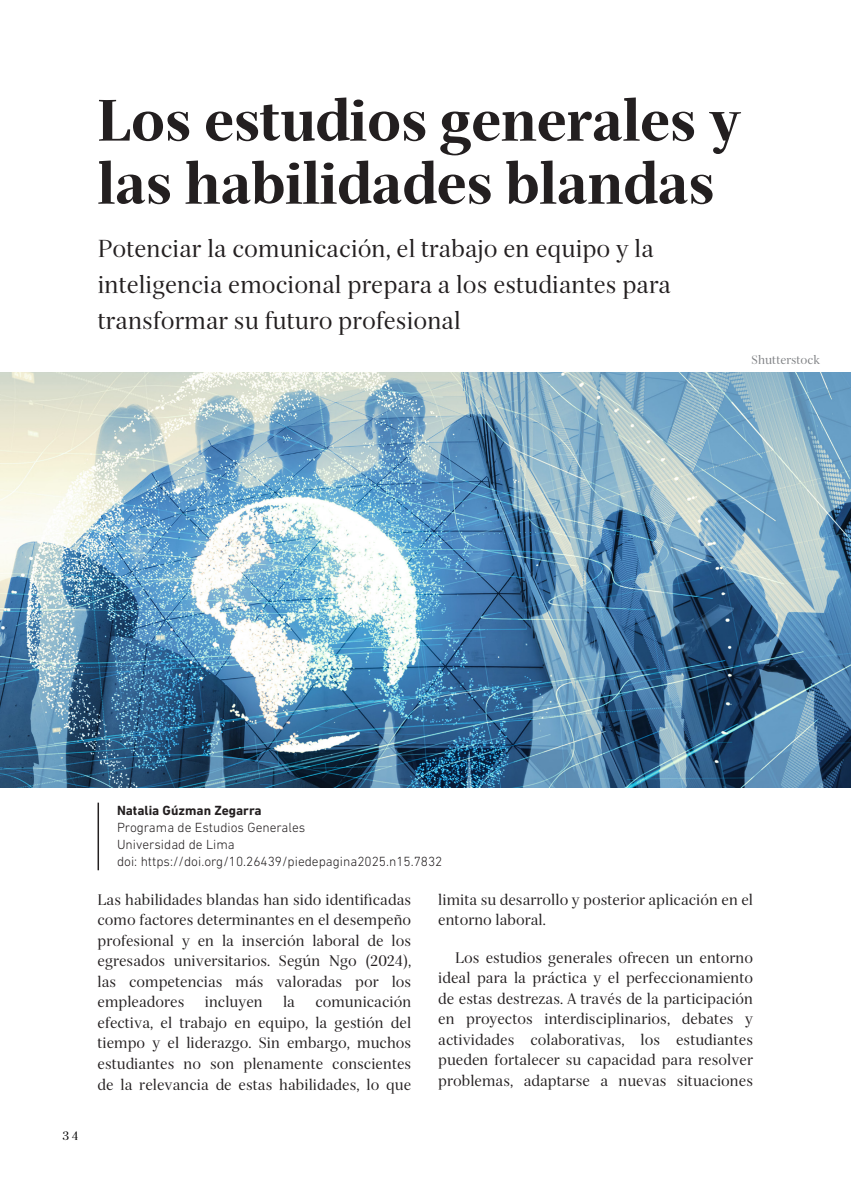
<style>
.page{position:relative;width:851px;height:1191px;background:#fff}
.page>*{position:absolute;margin:0;border:0;box-sizing:border-box;transform-origin:0 0}
.ENCABEZADO_TITULO{font:900 57px/63px "Serif 72 Beta";color:#231f20}
.Bajada_titulo{font:24px/36px "Serif 72 Beta";color:#231f20}
.PARRAFO_EDITORIAL{font:15px/20.5px "Serif 72 Beta";color:#231f20;text-align:justify}
.Filiacion{font:300 13.5px "DIN Next LT Pro";color:#231f20}
.Filiacion-2{font:700 13.5px "DIN Next LT Pro";color:#231f20}
.PARRAFO_EDITORIAL-2{font:12px "Serif 72 Beta";color:#808285}
.t1{font:12px "Serif 72 Beta";color:#000}
</style>
<div class="page">
<img style="left:0;top:372px;width:850px;height:415px">
<hr style="left:97px;top:802px;width:2px;height:68px;background:#231f20">
<p class="ENCABEZADO_TITULO" style="left:98px;top:89px;width:644px">Los estudios generales y las habilidades blandas</p>
<p class="Bajada_titulo" style="left:98px;top:230px;width:574px">Potenciar la comunicación, el trabajo en equipo y la inteligencia emocional prepara a los estudiantes para transformar su futuro profesional</p>
<p class="PARRAFO_EDITORIAL-2" style="left:751px;top:352px;width:70px">Shutterstock</p>
<p class="t1" style="left:62px;top:1129px;width:18px">34</p>
<p class="Filiacion-2" style="left:117px;top:802px;width:146px">Natalia Gúzman Zegarra</p>
<p class="Filiacion" style="left:117px;top:819px;width:190px">Programa de Estudios Generales</p>
<p class="Filiacion" style="left:117px;top:836px;width:119px">Universidad de Lima</p>
<p class="Filiacion" style="left:117px;top:853px;width:327px">doi: https://doi.org/10.26439/piedepagina2025.n15.7832</p>
<p class="PARRAFO_EDITORIAL" style="left:97px;top:889px;width:315px">Las habilidades blandas han sido identificadas como factores determinantes en el desempeño profesional y en la inserción laboral de los egresados universitarios. Según Ngo (2024), las competencias más valoradas por los empleadores</p>
<p class="PARRAFO_EDITORIAL" style="left:438px;top:889px;width:316px">limita su desarrollo y posterior aplicación en el entorno laboral.</p>
<p class="PARRAFO_EDITORIAL" style="left:438px;top:947px;width:316px;text-indent:17px">Los estudios generales ofrecen un entorno ideal para la práctica y el perfeccionamiento de estas destrezas. A través de la participación en proyectos interdisciplinarios, debates y actividades colaborativas, los estudiantes pueden fortalecer su capacidad para resolver problemas, adaptarse a nuevas situaciones</p>
<p class="PARRAFO_EDITORIAL" style="left:205px;top:991px;width:59px">incluyen</p>
<p class="PARRAFO_EDITORIAL" style="left:283px;top:991px;width:14px">la</p>
<p class="PARRAFO_EDITORIAL" style="left:97px;top:991px;width:315px;text-indent:218px">comunicación efectiva, el trabajo en equipo, la gestión del tiempo y el liderazgo. Sin embargo, muchos estudiantes no son plenamente conscientes de la relevancia de estas habilidades, lo que</p>
</div>
